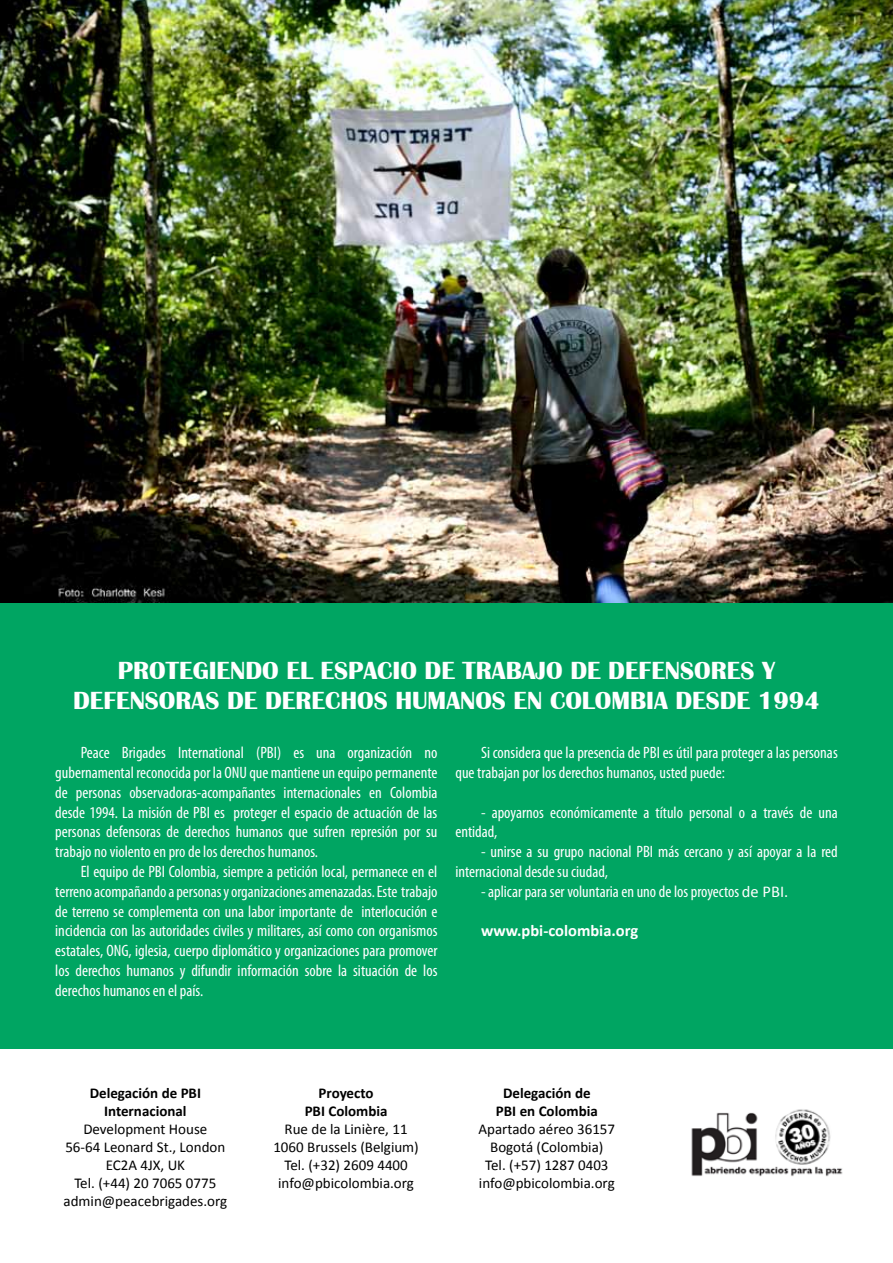
<style>
.page{position:relative;width:893px;height:1263px;background:#fff}
.page>*{position:absolute;margin:0;border:0;box-sizing:border-box;transform-origin:0 0}
.t1{font:700 25.5px/30.6px "Britannic";color:#fff;text-align:center}
.t2{font:condensed 16.5px/19.8px "Myriad Pro";color:#fff}
.t3{font:700 16.5px "Calibri";color:#fff}
.t4{font:15px/18px "Calibri";color:#000;text-align:center}
.t5{font:700 15px/18px "Calibri";color:#000;text-align:center}
.s1{font-family:"Calibri";font-stretch:normal}
</style>
<div class="page">
<div style="left:0;top:0;width:893px;height:1048px;background:#00a562"></div>
<img style="left:0;top:0;width:893px;height:602px">
<img style="left:691px;top:1109px;width:152px;height:68px">
<h1 class="t1" style="left:73px;top:655px;width:749px">PROTEGIENDO EL ESPACIO DE TRABAJO DE DEFENSORES Y<br>DEFENSORAS DE DERECHOS HUMANOS EN COLOMBIA DESDE 1994</h1>
<p class="t2" style="left:55px;top:743px;width:384px;text-align:justify;text-indent:26px">Peace Brigades International (PBI) es una organización no gubernamental reconocida por la ONU que mantiene un equipo permanente de personas observadoras-acompañantes internacionales en Colombia desde 1994. La misión de PBI es proteger el espacio de actuación de las personas defensoras de derechos humanos que sufren represión por su trabajo no violento en pro de los derechos humanos.</p>
<p class="t2" style="left:55px;top:861px;width:384px;text-align:justify;text-indent:26px">El equipo de PBI Colombia, siempre a petición local, permanece en el terreno acompañando a personas y organizaciones amenazadas. Este trabajo de terreno se complementa con una labor importante de interlocución e incidencia con las autoridades civiles y militares, así como con organismos estatales, ONG, iglesia, cuerpo diplomático y organizaciones para promover los derechos humanos y difundir información sobre la situación de los derechos humanos en el país.</p>
<p class="t2" style="left:455px;top:743px;width:384px;text-indent:26px">Si considera que la presencia de PBI es útil para proteger a las personas que trabajan por los derechos humanos, usted puede:</p>
<p class="t2" style="left:455px;top:802px;width:384px;text-indent:26px">- apoyarnos económicamente a título personal o a través de una entidad,</p>
<p class="t2" style="left:455px;top:842px;width:384px;text-indent:26px">- unirse a su grupo nacional PBI más cercano y así apoyar a la red internacional desde su ciudad,</p>
<p class="t2" style="left:481px;top:881px;width:309px">- aplicar para ser voluntaria en uno de los proyectos <span class="s1">de PBI.</span></p>
<p class="t3" style="left:481px;top:921px;width:159px">www.pbi-colombia.org</p>
<p class="t5" style="left:90px;top:1084px;width:113px">Delegación de PBI<br>Internacional</p>
<p class="t4" style="left:64px;top:1120px;width:165px">Development House<br>56-64 Leonard St., London<br>EC2A 4JX, UK<br>Tel. (+44) 20 7065 0775 admin@peacebrigades.org</p>
<p class="t5" style="left:305px;top:1084px;width:84px">Proyecto<br>PBI Colombia</p>
<p class="t4" style="left:273px;top:1120px;width:147px">Rue de la Linière, 11<br>1060 Brussels (Belgium)<br>Tel. (+32) 2609 4400 info@pbicolombia.org</p>
<p class="t5" style="left:496px;top:1084px;width:103px">Delegación de<br>PBI en Colombia</p>
<p class="t4" style="left:478px;top:1120px;width:138px">Apartado aéreo 36157<br>Bogotá (Colombia)<br>Tel. (+57) 1287 0403 info@pbicolombia.org</p>
</div>
